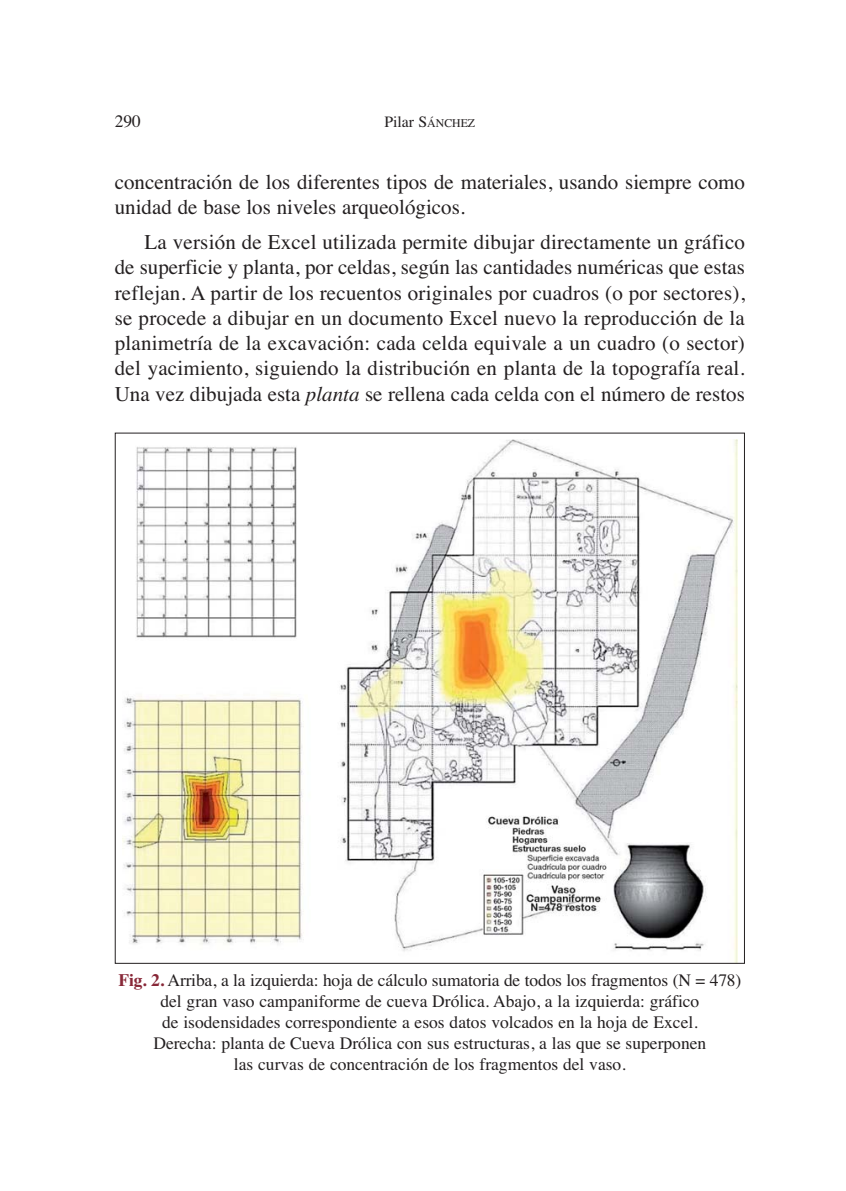
<style>
.page{position:relative;width:846px;height:1191px;background:#fff}
.page>*{position:absolute;margin:0;border:0;box-sizing:border-box;transform-origin:0 0}
.t1{font:21px/25.2px "Times";color:#231f20}
.t2{font:17.5px/21px "Times";color:#231f20;text-align:center}
.t3{font:15.75px "Times";color:#231f20}
.s1{font-size:11.9px}
.s2{font-style:italic}
.s3{font-weight:700;color:#882838}
</style>
<div class="page">
<img style="left:123px;top:439px;width:614px;height:522px">
<p class="t2" style="left:115px;top:112px;width:28px">290</p>
<p class="t3" style="left:384px;top:116px;width:92px">Pilar S<span class="s1">ÁNCHEZ</span></p>
<p class="t1" style="left:115px;top:171px;width:632px">concentración de los diferentes tipos de materiales, usando siempre como unidad de base los niveles arqueológicos.</p>
<p class="t1" style="left:115px;top:231px;width:632px;text-align:justify;text-indent:30px">La versión de Excel utilizada permite dibujar directamente un gráfico de superficie y planta, por celdas, según las cantidades numéricas que estas reflejan. A partir de los recuentos originales por cuadros (o por sectores), se procede a dibujar en un documento Excel nuevo la reproducción de la planimetría de la excavación: cada celda equivale a un cuadro (o sector) del yacimiento, siguiendo la distribución en planta de la topografía real.<br>Una vez dibujada esta <span class="s2">planta</span> se rellena cada celda con el número de restos</p>
<p class="t2" style="left:118px;top:970px;width:624px"><span class="s3">Fig. 2.</span> Arriba, a la izquierda: hoja de cálculo sumatoria de todos los fragmentos (N = 478) del gran vaso campaniforme de cueva Drólica. Abajo, a la izquierda: gráfico<br>de isodensidades correspondiente a esos datos volcados en la hoja de Excel.<br>Derecha: planta de Cueva Drólica con sus estructuras, a las que se superponen<br>las curvas de concentración de los fragmentos del vaso.</p>
</div>
